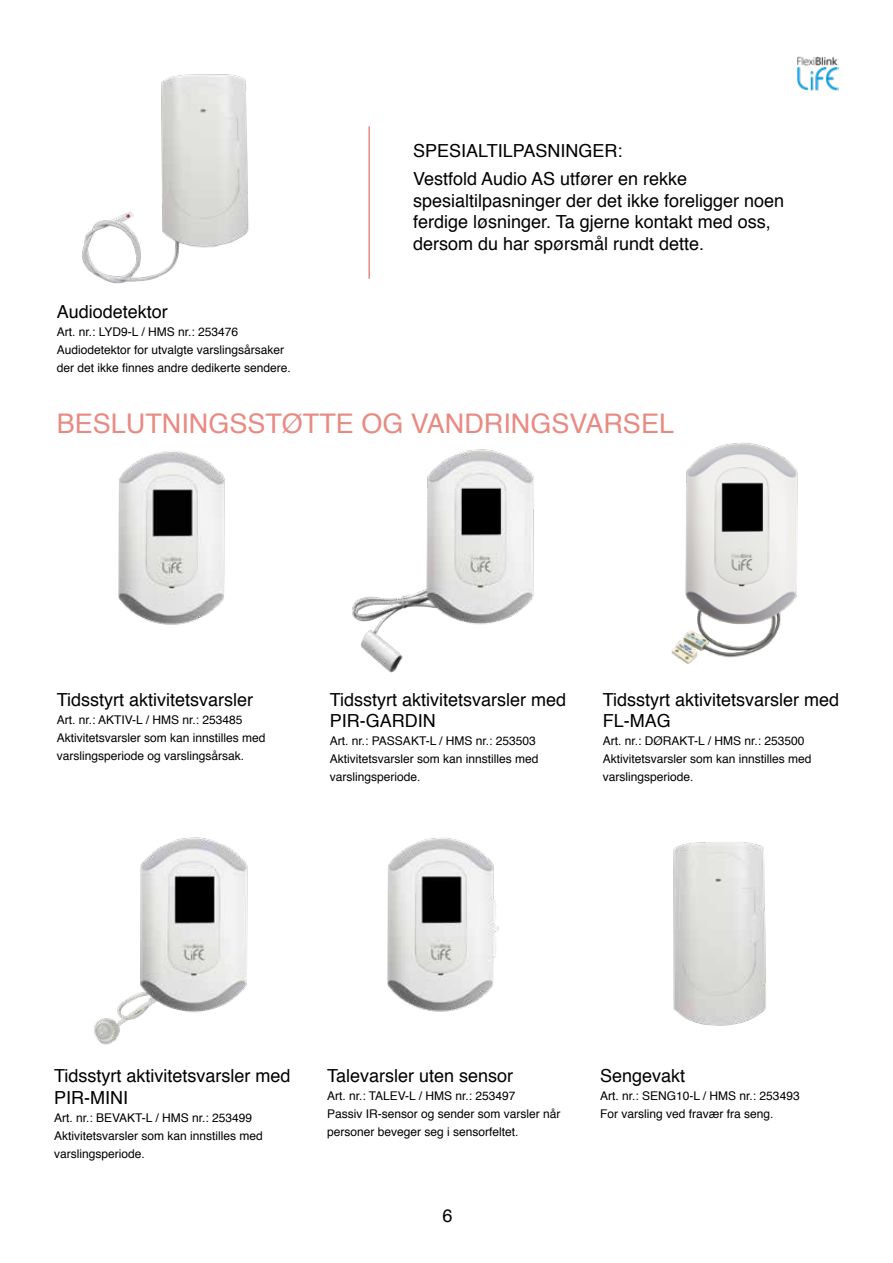
<style>
.page{position:relative;width:893px;height:1263px;background:#fff}
.page>*{position:absolute;margin:0;border:0;box-sizing:border-box;transform-origin:0 0}
.t1{font:27px "Helvetica";color:#e98a82}
.t2{font:18px/21.6px "Helvetica";color:#000}
.t3{font:12px/18px "Helvetica";color:#000}
</style>
<div class="page">
<img style="left:797px;top:56px;width:42px;height:35px">
<img style="left:82px;top:74px;width:167px;height:210px">
<img style="left:118px;top:451px;width:107px;height:174px">
<img style="left:352px;top:449px;width:182px;height:224px">
<img style="left:671px;top:442px;width:127px;height:221px">
<img style="left:94px;top:837px;width:154px;height:208px">
<img style="left:387px;top:837px;width:112px;height:175px">
<img style="left:673px;top:842px;width:93px;height:184px">
<hr style="left:368px;top:126px;width:2px;height:153px;background:#e98a82">
<h2 class="t2" style="left:57px;top:301px;width:113px">Audiodetektor</h2>
<p class="t3" style="left:57px;top:323px;width:236px">Art. nr.: LYD9-L / HMS nr.: 253476<br>Audiodetektor for utvalgte varslingsårsaker der det ikke finnes andre dedikerte sendere.</p>
<h2 class="t2" style="left:413px;top:137px;width:276px;line-height:28.5px">SPESIALTILPASNINGER:<br>Vestfold Audio AS utfører en rekke</h2>
<h2 class="t2" style="left:413px;top:190px;width:373px">spesialtilpasninger der det ikke foreligger noen ferdige løsninger. Ta gjerne kontakt med oss, dersom du har spørsmål rundt dette.</h2>
<h1 class="t1" style="left:57px;top:402px;width:619px">BESLUTNINGSSTØTTE OG VANDRINGSVARSEL</h1>
<h2 class="t2" style="left:57px;top:689px;width:198px">Tidsstyrt aktivitetsvarsler</h2>
<p class="t3" style="left:57px;top:711px;width:210px">Art. nr.: AKTIV-L / HMS nr.: 253485<br>Aktivitetsvarsler som kan innstilles med varslingsperiode og varslingsårsak.</p>
<h2 class="t2" style="left:330px;top:689px;width:238px">Tidsstyrt aktivitetsvarsler med<br>PIR-GARDIN</h2>
<p class="t3" style="left:330px;top:732px;width:210px">Art. nr.: PASSAKT-L / HMS nr.: 253503<br>Aktivitetsvarsler som kan innstilles med varslingsperiode.</p>
<h2 class="t2" style="left:603px;top:689px;width:238px">Tidsstyrt aktivitetsvarsler med<br>FL-MAG</h2>
<p class="t3" style="left:603px;top:732px;width:210px">Art. nr.: DØRAKT-L / HMS nr.: 253500<br>Aktivitetsvarsler som kan innstilles med varslingsperiode.</p>
<h2 class="t2" style="left:54px;top:1065px;width:238px">Tidsstyrt aktivitetsvarsler med<br>PIR-MINI</h2>
<p class="t3" style="left:54px;top:1109px;width:210px">Art. nr.: BEVAKT-L / HMS nr.: 253499<br>Aktivitetsvarsler som kan innstilles med varslingsperiode.</p>
<h2 class="t2" style="left:327px;top:1065px;width:188px">Talevarsler uten sensor</h2>
<p class="t3" style="left:327px;top:1087px;width:235px">Art. nr.: TALEV-L / HMS nr.: 253497<br>Passiv IR-sensor og sender som varsler når personer beveger seg i sensorfeltet.</p>
<h2 class="t2" style="left:442px;top:1206px;width:12px">6</h2>
<h2 class="t2" style="left:600px;top:1065px;width:87px">Sengevakt</h2>
<p class="t3" style="left:600px;top:1087px;width:201px">Art. nr.: SENG10-L / HMS nr.: 253493<br>For varsling ved fravær fra seng.</p>
</div>
